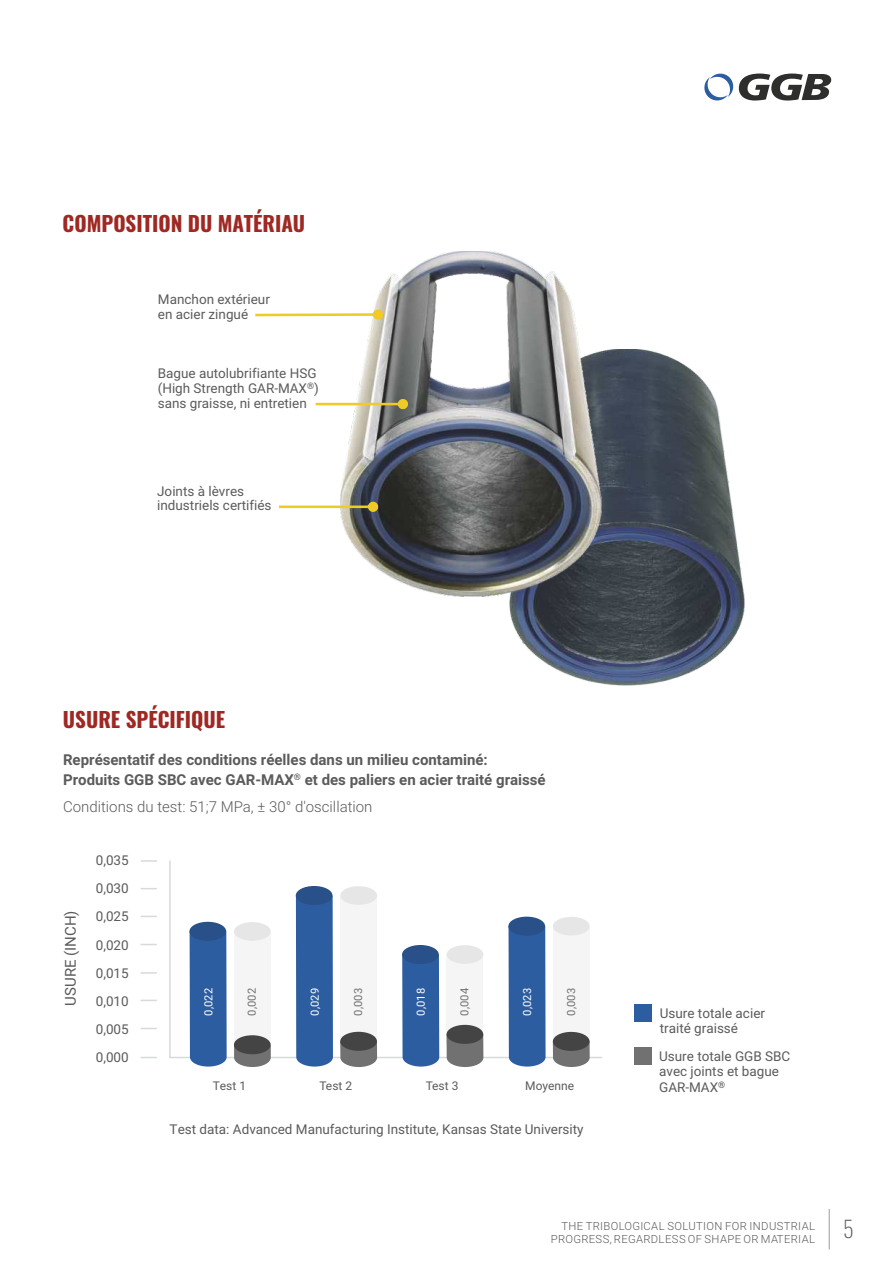
<style>
.page{position:relative;width:893px;height:1263px;background:#fff}
.page>*{position:absolute;margin:0;border:0;box-sizing:border-box;transform-origin:0 0}
.t1{font:200 22.5px "Oswald";color:#5c5b5b}
.t2{font:700 21px "Oswald";color:#9f2823}
.t3{font:700 15px/19.8px "Roboto";color:#5c5b5b}
.t4{font:300 15px "Roboto";color:#5c5b5b}
.t5{font:15px "Roboto";color:#5c5b5b}
.t6{font:13.5px/28.2px "Roboto";color:#5c5b5b}
.t7{font:12px "Roboto";color:#5c5b5b}
.t8{font:300 11.25px/13.5px "Roboto";letter-spacing:.035em;color:#5c5b5b;text-align:right}
.t9{font:11.25px "Roboto";color:#fefefe}
.t10{font:11.25px "Roboto";color:#717171}
.t11{font:9px "Roboto";color:#5c5b5b}
</style>
<div class="page">
<svg style="left:169px;top:860px;width:433px;height:199px"></svg>
<img style="left:509px;top:349px;width:235px;height:337px">
<img style="left:340px;top:251px;width:261px;height:345px">
<svg style="left:255px;top:309px;width:128px;height:11px"></svg>
<svg style="left:279px;top:502px;width:99px;height:10px"></svg>
<svg style="left:316px;top:399px;width:92px;height:10px"></svg>
<svg style="left:141px;top:1057px;width:16px;height:1px"></svg>
<svg style="left:141px;top:916px;width:16px;height:1px"></svg>
<svg style="left:141px;top:944px;width:16px;height:1px"></svg>
<svg style="left:141px;top:972px;width:16px;height:2px"></svg>
<svg style="left:141px;top:1000px;width:16px;height:1px"></svg>
<svg style="left:141px;top:1028px;width:16px;height:1px"></svg>
<svg style="left:141px;top:860px;width:16px;height:2px"></svg>
<svg style="left:141px;top:888px;width:16px;height:1px"></svg>
<div style="left:635px;top:1004px;width:17px;height:17px;background:#2c5da0"></div>
<div style="left:634px;top:1047px;width:17px;height:17px;background:#717171"></div>
<div style="left:234px;top:922px;width:37px;height:19px;background:#e6e6e6;border-radius:50%"></div>
<div style="left:340px;top:886px;width:37px;height:19px;background:#e6e6e6;border-radius:50%"></div>
<div style="left:447px;top:945px;width:36px;height:19px;background:#e6e6e6;border-radius:50%"></div>
<div style="left:553px;top:917px;width:37px;height:18px;background:#e6e6e6;border-radius:50%"></div>
<div style="left:190px;top:931px;width:37px;height:135px;background:#2c5da0"></div>
<div style="left:296px;top:895px;width:37px;height:171px;background:#2c5da0"></div>
<div style="left:402px;top:957px;width:37px;height:109px;background:#2c5da0"></div>
<div style="left:508px;top:926px;width:38px;height:140px;background:#2c5da0"></div>
<div style="left:189px;top:922px;width:37px;height:19px;background:#295088;border-radius:50%"></div>
<div style="left:296px;top:886px;width:36px;height:19px;background:#295088;border-radius:50%"></div>
<div style="left:402px;top:945px;width:37px;height:19px;background:#295088;border-radius:50%"></div>
<div style="left:508px;top:917px;width:37px;height:19px;background:#295088;border-radius:50%"></div>
<svg style="left:234px;top:1047px;width:37px;height:20px"></svg>
<svg style="left:340px;top:1044px;width:37px;height:23px"></svg>
<svg style="left:447px;top:1037px;width:36px;height:30px"></svg>
<svg style="left:553px;top:1044px;width:37px;height:23px"></svg>
<div style="left:234px;top:1035px;width:37px;height:19px;background:#444;border-radius:50%"></div>
<div style="left:340px;top:1032px;width:37px;height:19px;background:#444;border-radius:50%"></div>
<div style="left:447px;top:1025px;width:36px;height:19px;background:#444;border-radius:50%"></div>
<div style="left:553px;top:1032px;width:37px;height:19px;background:#444;border-radius:50%"></div>
<svg style="left:704px;top:73px;width:127px;height:28px"></svg>
<hr style="left:829px;top:1209px;width:1px;height:40px;background:#9c9c9c">
<h2 class="t2" style="left:63px;top:209px;width:244px">COMPOSITION DU MATÉRIAU</h2>
<p class="t6" style="left:158px;top:293px;width:114px;line-height:14.5px">Manchon extérieur en acier zingué</p>
<p class="t6" style="left:158px;top:361px;width:160px">Bague autolubrifiante HSG</p>
<p class="t11" style="left:307px;top:382px;width:9px">®</p>
<p class="t6" style="left:158px;top:382px;width:163px;line-height:14.5px">(High Strength GAR-MAX ) sans graisse, ni entretien</p>
<p class="t6" style="left:157px;top:485px;width:116px;line-height:14.5px">Joints à lèvres industriels certifiés</p>
<h2 class="t2" style="left:63px;top:705px;width:164px">USURE SPÉCIFIQUE</h2>
<p class="t3" style="left:63px;top:749px;width:484px">Représentatif des conditions réelles dans un milieu contaminé:<br>Produits GGB SBC avec GAR-MAX<sup>®</sup> et des paliers en acier traité graissé</p>
<p class="t4" style="left:63px;top:801px;width:311px">Conditions du test: 51;7 MPa, ± 30° d'oscillation</p>
<p class="t5" style="left:65px;top:1006px;width:97px;rotate:-90deg">USURE (INCH)</p>
<p class="t6" style="left:96px;top:848px;width:34px;text-align:justify">0,035<br>0,030<br>0,025</p>
<p class="t6" style="left:96px;top:932px;width:34px">0,020<br>0,015</p>
<p class="t6" style="left:96px;top:988px;width:34px">0,010<br>0,005</p>
<p class="t6" style="left:96px;top:1045px;width:34px">0,000</p>
<p class="t9" style="left:204px;top:1015px;width:29px;rotate:-90deg">0,022</p>
<p class="t10" style="left:247px;top:1015px;width:29px;rotate:-90deg">0,002</p>
<p class="t9" style="left:310px;top:1015px;width:29px;rotate:-90deg">0,029</p>
<p class="t10" style="left:354px;top:1015px;width:29px;rotate:-90deg">0,003</p>
<p class="t9" style="left:417px;top:1015px;width:29px;rotate:-90deg">0,018</p>
<p class="t10" style="left:460px;top:1015px;width:29px;rotate:-90deg">0,004</p>
<p class="t9" style="left:523px;top:1015px;width:29px;rotate:-90deg">0,023</p>
<p class="t10" style="left:567px;top:1015px;width:29px;rotate:-90deg">0,003</p>
<p class="t7" style="left:213px;top:1081px;width:35px">Test 1</p>
<p class="t7" style="left:319px;top:1081px;width:34px">Test 2</p>
<p class="t7" style="left:426px;top:1081px;width:34px">Test 3</p>
<p class="t7" style="left:525px;top:1081px;width:50px">Moyenne</p>
<p class="t6" style="left:170px;top:1117px;width:415px">Test data: Advanced Manufacturing Institute, Kansas State University</p>
<p class="t6" style="left:660px;top:1007px;width:107px;line-height:15.5px">Usure totale acier traité graissé</p>
<p class="t6" style="left:659px;top:1050px;width:133px;line-height:15.5px">Usure totale GGB SBC avec joints et bague<br>GAR-MAX<sup>®</sup></p>
<p class="t8" style="left:551px;top:1220px;width:266px">THE TRIBOLOGICAL SOLUTION FOR INDUSTRIAL<br>PROGRESS, REGARDLESS OF SHAPE OR MATERIAL</p>
<h1 class="t1" style="left:843px;top:1213px;width:12px">5</h1>
</div>
